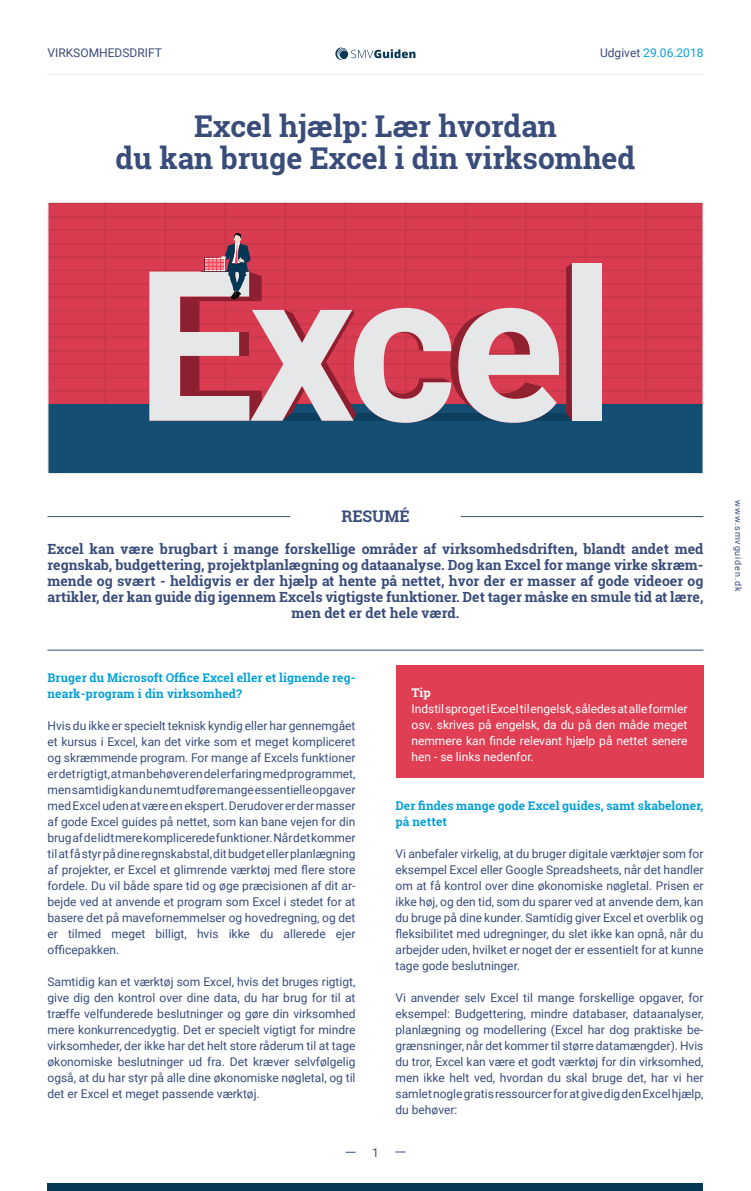
<style>
.page{position:relative;width:751px;height:1191px;background:#fff}
.page>*{position:absolute;margin:0;border:0;box-sizing:border-box;transform-origin:0 0}
.t1{font:700 30px/32px "Roboto Slab";color:#394c7a;text-align:center}
.t2{font:700 16px "Roboto Slab";color:#394c7a}
.t3{font:700 14px/16px "Roboto Slab";color:#394c7a;text-align:center}
.t4{font:12px/16px "Roboto";color:#394c7a;text-align:justify}
.t5{font:12px/16px "Roboto";color:#fff;text-align:justify}
.t6{font:700 12px/16px "Roboto Slab";letter-spacing:.01em;color:#04a0d9}
.t7{font:12px "Roboto";color:#04a0d9}
.t8{font:700 12px "Roboto Slab";color:#fff}
.t9{font:9px "Roboto";letter-spacing:.1em;color:#394c7a}
.s1{color:#394c7a}
</style>
<div class="page">
<div style="left:48px;top:1183px;width:656px;height:8px;background:#063755"></div>
<svg style="left:336px;top:47px;width:80px;height:13px"></svg>
<hr style="left:48px;top:74px;width:656px;height:1px;background:#e6e7e8">
<div style="left:50px;top:204px;width:652px;height:200px;background:#d93c51"></div>
<hr style="left:48px;top:390px;width:655px;height:2px;background:#c63649">
<hr style="left:48px;top:377px;width:655px;height:1px;background:#c63649">
<hr style="left:48px;top:363px;width:655px;height:2px;background:#c63649">
<hr style="left:48px;top:350px;width:655px;height:1px;background:#c63649">
<hr style="left:48px;top:337px;width:655px;height:1px;background:#c63649">
<hr style="left:48px;top:323px;width:655px;height:2px;background:#c63649">
<hr style="left:48px;top:310px;width:655px;height:1px;background:#c63649">
<hr style="left:48px;top:296px;width:655px;height:2px;background:#c63649">
<hr style="left:48px;top:283px;width:655px;height:2px;background:#c63649">
<hr style="left:48px;top:270px;width:655px;height:1px;background:#c63649">
<hr style="left:48px;top:256px;width:655px;height:2px;background:#c63649">
<hr style="left:48px;top:243px;width:655px;height:1px;background:#c63649">
<hr style="left:48px;top:230px;width:655px;height:1px;background:#c63649">
<hr style="left:48px;top:216px;width:655px;height:2px;background:#c63649">
<hr style="left:645px;top:203px;width:1px;height:255px;background:#c63649">
<hr style="left:585px;top:203px;width:1px;height:255px;background:#c63649">
<hr style="left:525px;top:203px;width:1px;height:255px;background:#c63649">
<hr style="left:465px;top:203px;width:1px;height:255px;background:#c63649">
<hr style="left:405px;top:203px;width:1px;height:255px;background:#c63649">
<hr style="left:345px;top:203px;width:1px;height:255px;background:#c63649">
<hr style="left:285px;top:203px;width:1px;height:255px;background:#c63649">
<hr style="left:225px;top:203px;width:1px;height:255px;background:#c63649">
<hr style="left:165px;top:203px;width:1px;height:255px;background:#c63649">
<hr style="left:105px;top:203px;width:1px;height:255px;background:#c63649">
<div style="left:48px;top:404px;width:655px;height:70px;background:#144e72"></div>
<svg style="left:566px;top:263px;width:6px;height:158px"></svg>
<div style="left:572px;top:263px;width:29px;height:158px;background:#e6e7e8"></div>
<svg style="left:149px;top:233px;width:410px;height:190px;background:#cf7a87"></svg>
<div style="left:48px;top:202px;width:656px;height:272px;border:1px solid #e6e7e8"></div>
<hr style="left:48px;top:516px;width:242px;height:1px;background:#384d7b">
<hr style="left:461px;top:516px;width:243px;height:1px;background:#384d7b">
<hr style="left:48px;top:650px;width:656px;height:1px;background:#384d7b">
<div style="left:396px;top:665px;width:308px;height:113px;background:#df3e53"></div>
<p class="t4" style="left:48px;top:44px;width:116px">VIRKSOMHEDSDRIFT</p>
<p class="t7" style="left:600px;top:44px;width:105px"><span class="s1">Udgivet</span> 29.06.2018</p>
<h1 class="t1" style="left:116px;top:110px;width:521px">Excel hjælp: Lær hvordan<br>du kan bruge Excel i din virksomhed</h1>
<h2 class="t2" style="left:341px;top:505px;width:70px">RESUMÉ</h2>
<p class="t3" style="left:48px;top:541px;width:658px">Excel kan være brugbart i mange forskellige områder af virksomhedsdriften, blandt andet med regnskab, budgettering, projektplanlægning og dataanalyse. Dog kan Excel for mange virke skræm&shy;mende og svært - heldigvis er der hjælp at hente på nettet, hvor der er masser af gode videoer og artikler, der kan guide dig igennem Excels vigtigste funktioner. Det tager måske en smule tid at lære, men det er det hele værd.</p>
<p class="t6" style="left:48px;top:669px;width:310px">Bruger du Microsoft Office Excel eller et lignende reg&shy;neark-program i din virksomhed?</p>
<p class="t4" style="left:48px;top:717px;width:310px">Hvis du ikke er specielt teknisk kyndig eller har gennemgået et kursus i Excel, kan det virke som et meget kompliceret og skræmmende program. For mange af Excels funktioner er det rigtigt, at man behøver en del erfaring med programmet, men samtidig kan du nemt udføre mange essentielle opgaver med Excel uden at være en ekspert. Derudover er der masser af gode Excel guides på nettet, som kan bane vejen for din brug af de lidt mere komplicerede funktioner. Når det kommer til at få styr på dine regnskabstal, dit budget eller planlægning af projekter, er Excel et glimrende værktøj med flere store fordele. Du vil både spare tid og øge præcisionen af dit ar&shy;bejde ved at anvende et program som Excel i stedet for at basere det på mavefornemmelser og hovedregning, og det er tilmed meget billigt, hvis ikke du allerede ejer officepakken.</p>
<p class="t4" style="left:48px;top:973px;width:310px">Samtidig kan et værktøj som Excel, hvis det bruges rigtigt, give dig den kontrol over dine data, du har brug for til at træffe velfunderede beslutninger og gøre din virksomhed mere konkurrencedygtig. Det er specielt vigtigt for mindre virksomheder, der ikke har det helt store råderum til at tage økonomiske beslutninger ud fra. Det kræver selvfølgelig også, at du har styr på alle dine økonomiske nøgletal, og til det er Excel et meget passende værktøj.</p>
<p class="t4" style="left:372px;top:1144px;width:8px">1</p>
<p class="t8" style="left:412px;top:685px;width:21px">Tip</p>
<p class="t5" style="left:412px;top:701px;width:278px">Indstil sproget i Excel til engelsk, således at alle formler osv. skrives på engelsk, da du på den måde meget nemmere kan finde relevant hjælp på nettet senere hen - se links nedenfor.</p>
<p class="t6" style="left:396px;top:797px;width:310px">Der findes mange gode Excel guides, samt skabeloner, på nettet</p>
<p class="t4" style="left:396px;top:845px;width:310px">Vi anbefaler virkelig, at du bruger digitale værktøjer som for eksempel Excel eller Google Spreadsheets, når det handler om at få kontrol over dine økonomiske nøgletal. Prisen er ikke høj, og den tid, som du sparer ved at anvende dem, kan du bruge på dine kunder. Samtidig giver Excel et overblik og fleksibilitet med udregninger, du slet ikke kan opnå, når du arbejder uden, hvilket er noget der er essentielt for at kunne tage gode beslutninger.</p>
<p class="t4" style="left:396px;top:989px;width:310px">Vi anvender selv Excel til mange forskellige opgaver, for eksempel: Budgettering, mindre databaser, dataanalyser, planlægning og modellering (Excel har dog praktiske be&shy;grænsninger, når det kommer til større datamængder). Hvis du tror, Excel kan være et godt værktøj for din virksomhed, men ikke helt ved, hvordan du skal bruge det, har vi her samlet nogle gratis ressourcer for at give dig den Excel hjælp, du behøver:</p>
<p class="t9" style="left:745px;top:500px;width:93px;rotate:90deg">www.smvguiden.dk</p>
</div>
